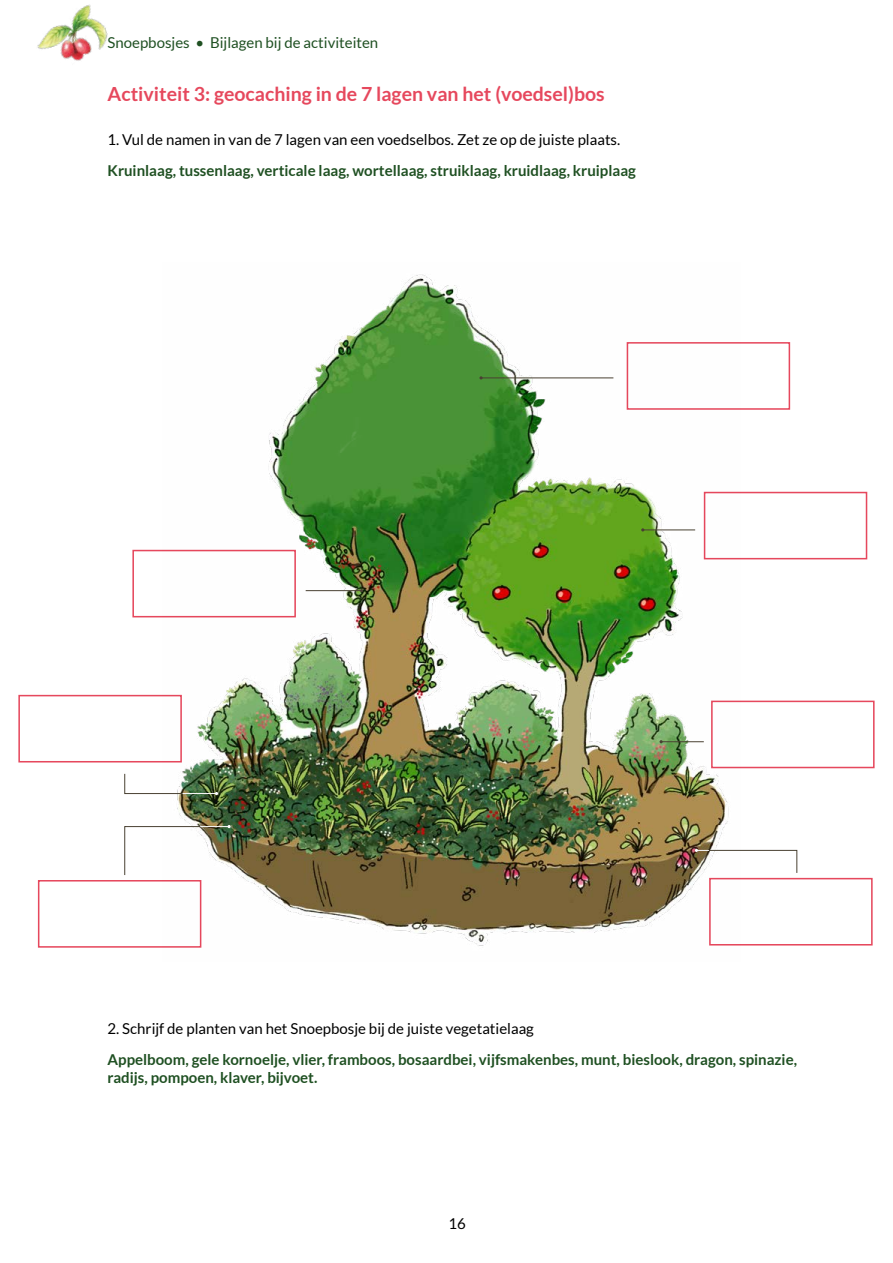
<style>
.page{position:relative;width:893px;height:1263px;background:#fff}
.page>*{position:absolute;margin:0;border:0;box-sizing:border-box;transform-origin:0 0}
.t1{font:700 19.5px "Lato";color:#e6485d}
.t2{font:700 15px/18px "Lato";color:#1f5022}
.t3{font:15px "Lato";color:#000}
.t4{font:15px "Lato";color:#1f5022}
</style>
<div class="page">
<img style="left:37px;top:4px;width:71px;height:57px">
<div style="left:627px;top:342px;width:163px;height:68px;border:2px solid #e6485d"></div>
<div style="left:704px;top:492px;width:163px;height:67px;border:2px solid #e6485d"></div>
<div style="left:711px;top:701px;width:164px;height:67px;border:2px solid #e6485d"></div>
<div style="left:709px;top:878px;width:164px;height:67px;border:2px solid #e6485d"></div>
<div style="left:38px;top:880px;width:163px;height:68px;border:2px solid #e6485d"></div>
<div style="left:18px;top:695px;width:164px;height:67px;border:2px solid #e6485d"></div>
<div style="left:132px;top:550px;width:164px;height:67px;border:2px solid #e6485d"></div>
<img style="left:162px;top:274px;width:578px;height:674px">
<hr style="left:306px;top:590px;width:56px;height:1px;background:#494132">
<hr style="left:661px;top:741px;width:43px;height:1px;background:#494132">
<hr style="left:481px;top:377px;width:132px;height:1px;background:#494132">
<hr style="left:643px;top:529px;width:52px;height:1px;background:#494132">
<svg style="left:124px;top:773px;width:94px;height:22px"></svg>
<svg style="left:124px;top:825px;width:107px;height:51px"></svg>
<svg style="left:695px;top:849px;width:103px;height:25px"></svg>
<p class="t4" style="left:108px;top:34px;width:272px">Snoepbosjes • Bijlagen bij de activiteiten</p>
<h1 class="t1" style="left:108px;top:82px;width:499px">Activiteit 3: geocaching in de 7 lagen van het (voedsel)bos</h1>
<p class="t3" style="left:108px;top:131px;width:514px">1. Vul de namen in van de 7 lagen van een voedselbos. Zet ze op de juiste plaats.</p>
<p class="t2" style="left:108px;top:161px;width:530px">Kruinlaag, tussenlaag, verticale laag, wortellaag, struiklaag, kruidlaag, kruiplaag</p>
<p class="t3" style="left:108px;top:1020px;width:428px">2. Schrijf de planten van het Snoepbosje bij de juiste vegetatielaag</p>
<p class="t2" style="left:108px;top:1050px;width:691px">Appelboom, gele kornoelje, vlier, framboos, bosaardbei, vijfsmakenbes, munt, bieslook, dragon, spinazie, radijs, pompoen, klaver, bijvoet.</p>
<p class="t3" style="left:448px;top:1215px;width:19px">16</p>
</div>
